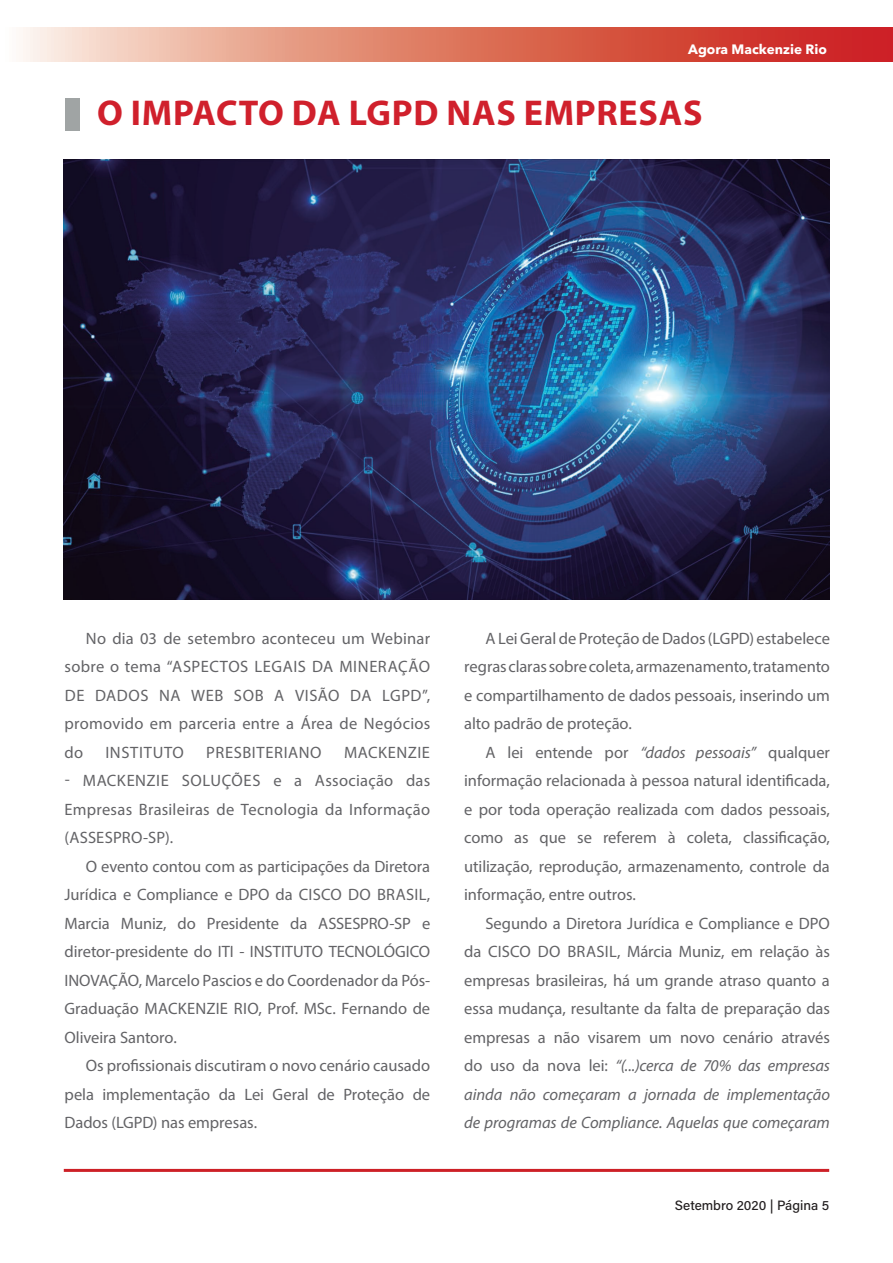
<style>
.page{position:relative;width:893px;height:1263px;background:#fff}
.page>*{position:absolute;margin:0;border:0;box-sizing:border-box;transform-origin:0 0}
.t1{font:700 36px "Myriad Pro";letter-spacing:.02em;color:#d0202c}
.t2{font:16.5px/28.5px "Myriad Pro";color:#636366;text-align:justify}
.t3{font:16.5px "Myriad Pro";letter-spacing:.04em;color:#636366}
.t4{font:16.5px "Myriad Pro";letter-spacing:.03em;color:#636366}
.t5{font:500 13.5px "Acumin Pro";color:#231f20}
.t6{font:700 13.5px "Avenir Next LT Pro";color:#fff}
.s1{font-style:italic}
</style>
<div class="page">
<hr style="left:64px;top:1169px;width:765px;height:3px;background:#cd2027">
<svg style="left:23px;top:28px;width:870px;height:33px;background:#df7a6a"></svg>
<div style="left:65px;top:98px;width:15px;height:33px;background:#a0a4a4"></div>
<img style="left:64px;top:159px;width:765px;height:441px">
<p class="t6" style="left:688px;top:41px;width:140px">Agora Mackenzie Rio</p>
<h1 class="t1" style="left:97px;top:89px;width:607px">O IMPACTO DA LGPD NAS EMPRESAS</h1>
<p class="t2" style="left:65px;top:624px;width:367px;text-indent:21px">No dia 03 de setembro aconteceu um Webinar sobre o tema “ASPECTOS LEGAIS DA MINERAÇÃO DE DADOS NA WEB SOB A VISÃO DA LGPD”, promovido em parceria entre a Área de Negócios do</p>
<p class="t3" style="left:105px;top:742px;width:80px">INSTITUTO</p>
<p class="t3" style="left:206px;top:742px;width:117px">PRESBITERIANO</p>
<p class="t4" style="left:344px;top:742px;width:88px">MACKENZIE</p>
<p class="t2" style="left:65px;top:766px;width:367px">- MACKENZIE SOLUÇÕES e a Associação das Empresas Brasileiras de Tecnologia da Informação (ASSESPRO-SP).</p>
<p class="t2" style="left:65px;top:852px;width:367px;text-indent:21px">O evento contou com as participações da Diretora Jurídica e Compliance e DPO da CISCO DO BRASIL, Marcia Muniz, do Presidente da ASSESPRO-SP e diretor-presidente do ITI - INSTITUTO TECNOLÓGICO INOVAÇÃO, Marcelo Pascios e do Coordenador da Pós-Graduação MACKENZIE RIO, Prof. MSc. Fernando de Oliveira Santoro.</p>
<p class="t2" style="left:65px;top:1051px;width:367px;text-indent:21px">Os profissionais discutiram o novo cenário causado pela implementação da Lei Geral de Proteção de Dados (LGPD) nas empresas.</p>
<p class="t2" style="left:464px;top:624px;width:367px;text-indent:21px">A Lei Geral de Proteção de Dados (LGPD) estabelece regras claras sobre coleta, armazenamento, tratamento e compartilhamento de dados pessoais, inserindo um alto padrão de proteção.</p>
<p class="t2" style="left:464px;top:738px;width:367px;text-indent:21px">A lei entende por <span class="s1">“dados pessoais”</span> qualquer informação relacionada à pessoa natural identificada, e por toda operação realizada com dados pessoais, como as que se referem à coleta, classificação, utilização, reprodução, armazenamento, controle da informação, entre outros.</p>
<p class="t2" style="left:464px;top:909px;width:367px;text-indent:21px">Segundo a Diretora Jurídica e Compliance e DPO da CISCO DO BRASIL, Márcia Muniz, em relação às empresas brasileiras, há um grande atraso quanto a essa mudança, resultante da falta de preparação das empresas a não visarem um novo cenário através do uso da nova lei: <span class="s1">“(...)cerca de 70% das empresas ainda não começaram a jornada de implementação de programas de Compliance. Aquelas que começaram</span></p>
<p class="t5" style="left:675px;top:1196px;width:156px">Setembro 2020 | Página 5</p>
</div>
